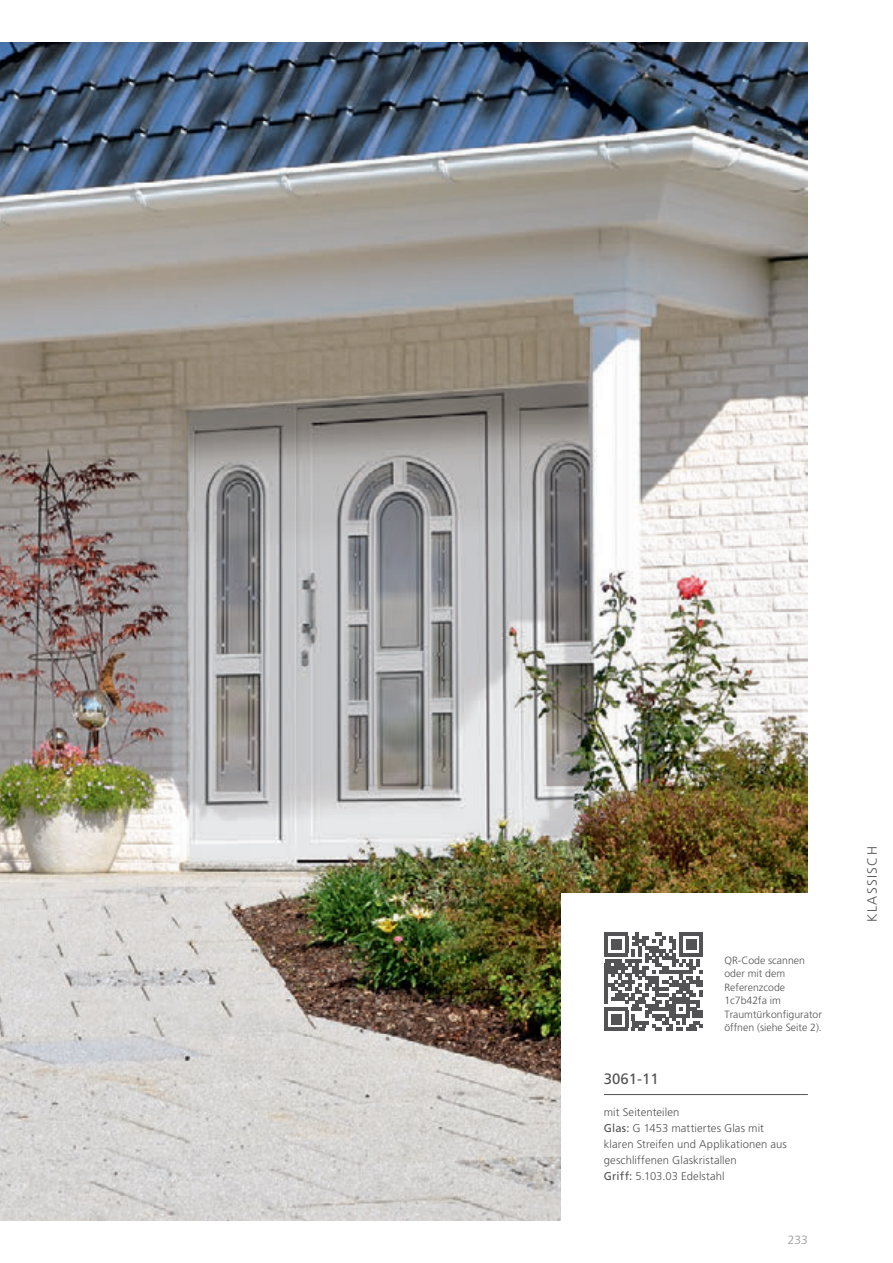
<style>
.page{position:relative;width:893px;height:1263px;background:#fff}
.page>*{position:absolute;margin:0;border:0;box-sizing:border-box;transform-origin:0 0}
.t1{font:15px "Frutiger LT Pro";color:#535355}
.t2{font:300 13.5px "Frutiger LT Pro";letter-spacing:.1em;color:#535355}
.t3{font:300 12px "Frutiger LT Pro";color:#939598}
.t4{font:300 11.25px/15.9px "Frutiger LT Pro";letter-spacing:.01em;color:#535355}
.t5{font:300 10.5px/13.5px "Frutiger LT Pro";color:#535355}
.s1{font-weight:400}
</style>
<div class="page">
<img style="left:0;top:43px;width:808px;height:1177px">
<div style="left:561px;top:893px;width:332px;height:370px;background:#fff"></div>
<hr style="left:604px;top:1094px;width:204px;height:1px;background:#535355">
<svg style="left:604px;top:932px;width:99px;height:99px"></svg>
<hr style="left:604px;top:1028px;width:24px;height:3px;background:#535355">
<div style="left:611px;top:1014px;width:10px;height:10px;background:#535355"></div>
<p class="t5" style="left:724px;top:953px;width:99px">QR-Code scannen oder mit dem<br>Referenzcode<br>1c7b42fa im<br>Traumtürkonfigurator öffnen (siehe Seite 2).</p>
<h1 class="t1" style="left:604px;top:1070px;width:57px">3061-11</h1>
<p class="t4" style="left:604px;top:1104px;width:185px">mit Seitenteilen<br><span class="s1">Glas:</span> G 1453 mattiertes Glas mit klaren Streifen und Applikationen aus geschliffenen Glaskristallen<br><span class="s1">Griff:</span> 5.103.03 Edelstahl</p>
<p class="t3" style="left:788px;top:1233px;width:22px">233</p>
<p class="t2" style="left:864px;top:922px;width:77px;rotate:-90deg">KLASSISCH</p>
</div>
